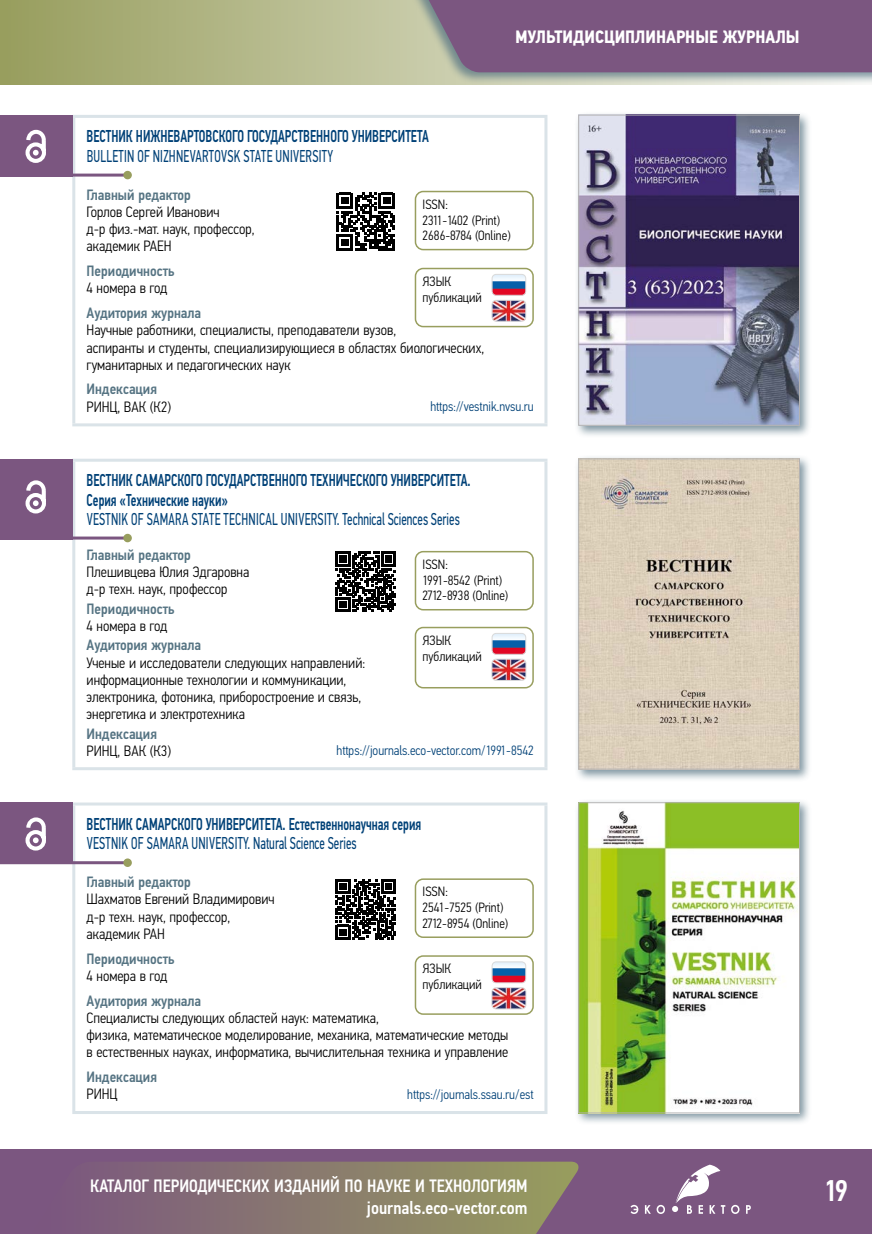
<style>
.page{position:relative;width:872px;height:1234px;background:#fff}
.page>*{position:absolute;margin:0;border:0;box-sizing:border-box;transform-origin:0 0}
.t1{font:500 30px "Eco Vector Cond";color:#fff}
.t2{font:500 18px "Eco Vector Cond";color:#fff;scale:.95 1}
.t3{font:700 18px "Eco Vector Cond";color:#fff}
.t4{font:500 18px "Eco Vector Cond";color:#fff}
.Header_02{font:500 17.25px/19.5px "Eco Vector Cond";color:#004177;scale:.76 1}
.Body_Text{font:300 15px/17.2px "Eco Vector Cond";color:#000}
.Body_Text-2{font:500 15px/17.2px "Eco Vector Cond";color:#567483}
.Body_Text_Plate{font:300 13.5px/15.8px "Eco Vector Cond";color:#000}
.Body_Text_Plate-2{font:300 13.5px "Eco Vector Cond";color:#004177}
.s1{font-weight:400}
.s2{font-weight:500;color:#567483}
.s3{font-weight:300;color:#000}
</style>
<div class="page">
<svg style="left:0;top:0;width:410px;height:85px;background:#aeb381"></svg>
<div style="left:410px;top:0;width:462px;height:85px;background:#567483;opacity:.75"></div>
<div style="left:420px;top:0;width:452px;height:72px;background:#7b5680"></div>
<div style="left:0;top:1148px;width:872px;height:85px;background:#7b5680"></div>
<svg style="left:731px;top:1204px;width:8px;height:9px"></svg>
<svg style="left:746px;top:1205px;width:5px;height:8px"></svg>
<svg style="left:630px;top:1204px;width:8px;height:9px"></svg>
<svg style="left:645px;top:1204px;width:20px;height:9px"></svg>
<svg style="left:672px;top:1164px;width:53px;height:49px"></svg>
<svg style="left:124px;top:1161px;width:455px;height:72px;background:#897b6d"></svg>
<hr style="left:72px;top:423px;width:475px;height:3px;background:#dae3e8">
<hr style="left:72px;top:767px;width:475px;height:3px;background:#dae3e8">
<hr style="left:72px;top:115px;width:475px;height:3px;background:#dae3e8">
<hr style="left:72px;top:118px;width:3px;height:305px;background:#dae3e8">
<hr style="left:544px;top:118px;width:3px;height:305px;background:#dae3e8">
<hr style="left:72px;top:458px;width:475px;height:3px;background:#dae3e8">
<hr style="left:72px;top:461px;width:3px;height:306px;background:#dae3e8">
<hr style="left:544px;top:461px;width:3px;height:306px;background:#dae3e8">
<hr style="left:72px;top:802px;width:475px;height:3px;background:#dae3e8">
<hr style="left:72px;top:805px;width:3px;height:305px;background:#dae3e8">
<hr style="left:544px;top:805px;width:3px;height:305px;background:#dae3e8">
<hr style="left:72px;top:1110px;width:475px;height:3px;background:#dae3e8">
<div style="left:0;top:115px;width:72px;height:61px;background:#7b5680"></div>
<hr style="left:0;top:173px;width:128px;height:3px;background:#7b5680">
<div style="left:123px;top:171px;width:9px;height:8px;background:#989e5e;border-radius:50%"></div>
<svg style="left:26px;top:130px;width:20px;height:33px"></svg>
<div style="left:574px;top:111px;width:238px;height:327px;background:#567483;opacity:.75"></div>
<img style="left:580px;top:117px;width:217px;height:306px">
<div style="left:578px;top:115px;width:221px;height:310px;border:1px solid #b3b2b2"></div>
<svg style="left:337px;top:192px;width:58px;height:58px"></svg>
<div style="left:415px;top:191px;width:119px;height:59px;border:2px solid #989e5e;border-radius:8px"></div>
<div style="left:415px;top:268px;width:119px;height:59px;border:2px solid #989e5e;border-radius:8px"></div>
<img style="left:492px;top:274px;width:34px;height:21px">
<div style="left:492px;top:274px;width:34px;height:21px;border:1px solid #dadada;border-radius:4px"></div>
<img style="left:492px;top:300px;width:34px;height:21px">
<div style="left:492px;top:300px;width:34px;height:21px;border:1px solid #dadada;border-radius:4px"></div>
<div style="left:0;top:458px;width:72px;height:81px;background:#7b5680"></div>
<hr style="left:0;top:536px;width:128px;height:3px;background:#7b5680">
<div style="left:123px;top:533px;width:9px;height:9px;background:#989e5e;border-radius:50%"></div>
<svg style="left:26px;top:480px;width:20px;height:33px"></svg>
<div style="left:574px;top:455px;width:238px;height:326px;background:#567483;opacity:.75"></div>
<img style="left:580px;top:460px;width:217px;height:307px">
<div style="left:578px;top:458px;width:221px;height:311px;border:1px solid #b3b2b2"></div>
<svg style="left:336px;top:551px;width:60px;height:60px"></svg>
<div style="left:415px;top:551px;width:119px;height:59px;border:2px solid #989e5e;border-radius:8px"></div>
<div style="left:415px;top:626px;width:119px;height:62px;border:2px solid #989e5e;border-radius:8px"></div>
<img style="left:492px;top:634px;width:34px;height:20px">
<div style="left:492px;top:633px;width:34px;height:21px;border:1px solid #dadada;border-radius:4px"></div>
<img style="left:492px;top:660px;width:34px;height:20px">
<div style="left:492px;top:658px;width:34px;height:22px;border:1px solid #dadada;border-radius:4px"></div>
<div style="left:0;top:802px;width:72px;height:62px;background:#7b5680"></div>
<hr style="left:0;top:861px;width:128px;height:3px;background:#7b5680">
<div style="left:123px;top:858px;width:9px;height:8px;background:#989e5e;border-radius:50%"></div>
<svg style="left:26px;top:817px;width:20px;height:33px"></svg>
<div style="left:574px;top:798px;width:238px;height:327px;background:#567483;opacity:.75"></div>
<img style="left:580px;top:804px;width:217px;height:306px">
<div style="left:578px;top:802px;width:221px;height:310px;border:1px solid #b3b2b2"></div>
<svg style="left:336px;top:879px;width:60px;height:60px"></svg>
<div style="left:415px;top:878px;width:119px;height:59px;border:2px solid #989e5e;border-radius:8px"></div>
<div style="left:415px;top:955px;width:119px;height:59px;border:2px solid #989e5e;border-radius:8px"></div>
<img style="left:492px;top:963px;width:34px;height:19px">
<div style="left:492px;top:961px;width:34px;height:21px;border:1px solid #dadada;border-radius:4px"></div>
<img style="left:492px;top:989px;width:34px;height:19px">
<div style="left:492px;top:987px;width:34px;height:21px;border:1px solid #dadada;border-radius:4px"></div>
<p class="t3" style="left:515px;top:26px;width:285px">МУЛЬТИДИСЦИПЛИНАРНЫЕ ЖУРНАЛЫ</p>
<p class="Header_02" style="left:87px;top:127px;width:452px">ВЕСТНИК НИЖНЕВАРТОВСКОГО ГОСУДАРСТВЕННОГО УНИВЕРСИТЕТА<br><span class="s1">BULLETIN OF NIZHNEVARTOVSK STATE UNIVERSITY</span></p>
<p class="Body_Text" style="left:87px;top:186px;width:169px"><span class="s2">Главный редактор<br></span>Горлов Сергей Иванович<br>д-р физ.-мат. наук, профессор, академик РАЕН</p>
<p class="Body_Text-2" style="left:87px;top:262px;width:89px">Периодичность<br><span class="s3">4 номера в год</span></p>
<p class="Body_Text" style="left:87px;top:304px;width:399px"><span class="s2">Аудитория журнала<br></span>Научные работники, специалисты, преподаватели вузов,<br>аспиранты и студенты, специализирующиеся в областях биологических, гуманитарных и педагогических наук</p>
<p class="Body_Text" style="left:87px;top:381px;width:86px"><span class="s2">Индексация<br></span>РИНЦ, ВАК (К2)</p>
<p class="Body_Text_Plate" style="left:422px;top:196px;width:89px">ISSN:<br>2311-1402 (Print)<br>2686-8784 (Online)</p>
<p class="Body_Text_Plate" style="left:422px;top:273px;width:61px">ЯЗЫК публикаций</p>
<p class="Body_Text_Plate-2" style="left:430px;top:399px;width:105px">https://vestnik.nvsu.ru</p>
<p class="Header_02" style="left:87px;top:470px;width:507px">ВЕСТНИК САМАРСКОГО ГОСУДАРСТВЕННОГО ТЕХНИЧЕСКОГО УНИВЕРСИТЕТА.<br>Серия «Технические науки»<br><span class="s1">VESTNIK OF SAMARA STATE TECHNICAL UNIVERSITY. Technical Sciences Series</span></p>
<p class="Body_Text" style="left:87px;top:546px;width:164px"><span class="s2">Главный редактор<br></span>Плешивцева Юлия Эдгаровна д-р техн. наук, профессор</p>
<p class="Body_Text-2" style="left:87px;top:599px;width:89px">Периодичность<br><span class="s3">4 номера в год</span></p>
<p class="Body_Text" style="left:87px;top:636px;width:280px"><span class="s2">Аудитория журнала<br></span>Ученые и исследователи следующих направлений: информационные технологии и коммуникации, электроника, фотоника, приборостроение и связь, энергетика и электротехника</p>
<p class="Body_Text" style="left:87px;top:724px;width:86px"><span class="s2">Индексация<br></span>РИНЦ, ВАК (К3)</p>
<p class="Body_Text_Plate" style="left:422px;top:556px;width:87px">ISSN:<br>1991-8542 (Print)<br>2712-8938 (Online)</p>
<p class="Body_Text_Plate" style="left:422px;top:632px;width:61px">ЯЗЫК публикаций</p>
<p class="Body_Text_Plate-2" style="left:336px;top:743px;width:199px">https://journals.eco-vector.com/1991-8542</p>
<p class="Header_02" style="left:87px;top:814px;width:442px">ВЕСТНИК САМАРСКОГО УНИВЕРСИТЕТА. Естественнонаучная серия<br><span class="s1">VESTNIK OF SAMARA UNIVERSITY. Natural Science Series</span></p>
<p class="Body_Text" style="left:87px;top:873px;width:190px"><span class="s2">Главный редактор<br></span>Шахматов Евгений Владимирович д-р техн. наук, профессор, академик РАН</p>
<p class="Body_Text-2" style="left:87px;top:949px;width:89px">Периодичность<br><span class="s3">4 номера в год</span></p>
<p class="Body_Text" style="left:87px;top:991px;width:423px"><span class="s2">Аудитория журнала<br></span>Специалисты следующих областей наук: математика,<br>физика, математическое моделирование, механика, математические методы в естественных науках, информатика, вычислительная техника и управление</p>
<p class="Body_Text-2" style="left:87px;top:1068px;width:72px">Индексация<br><span class="s3">РИНЦ</span></p>
<p class="Body_Text_Plate" style="left:422px;top:883px;width:87px">ISSN:<br>2541-7525 (Print)<br>2712-8954 (Online)</p>
<p class="Body_Text_Plate" style="left:422px;top:960px;width:61px">ЯЗЫК публикаций</p>
<p class="Body_Text_Plate-2" style="left:407px;top:1086px;width:128px">https://journals.ssau.ru/est</p>
<p class="t2" style="left:90px;top:1174px;width:462px">КАТАЛОГ ПЕРИОДИЧЕСКИХ ИЗДАНИЙ ПО НАУКЕ И ТЕХНОЛОГИЯМ</p>
<p class="t4" style="left:367px;top:1196px;width:162px">journals.eco-vector.com</p>
<h1 class="t1" style="left:823px;top:1171px;width:26px">19</h1>
</div>
